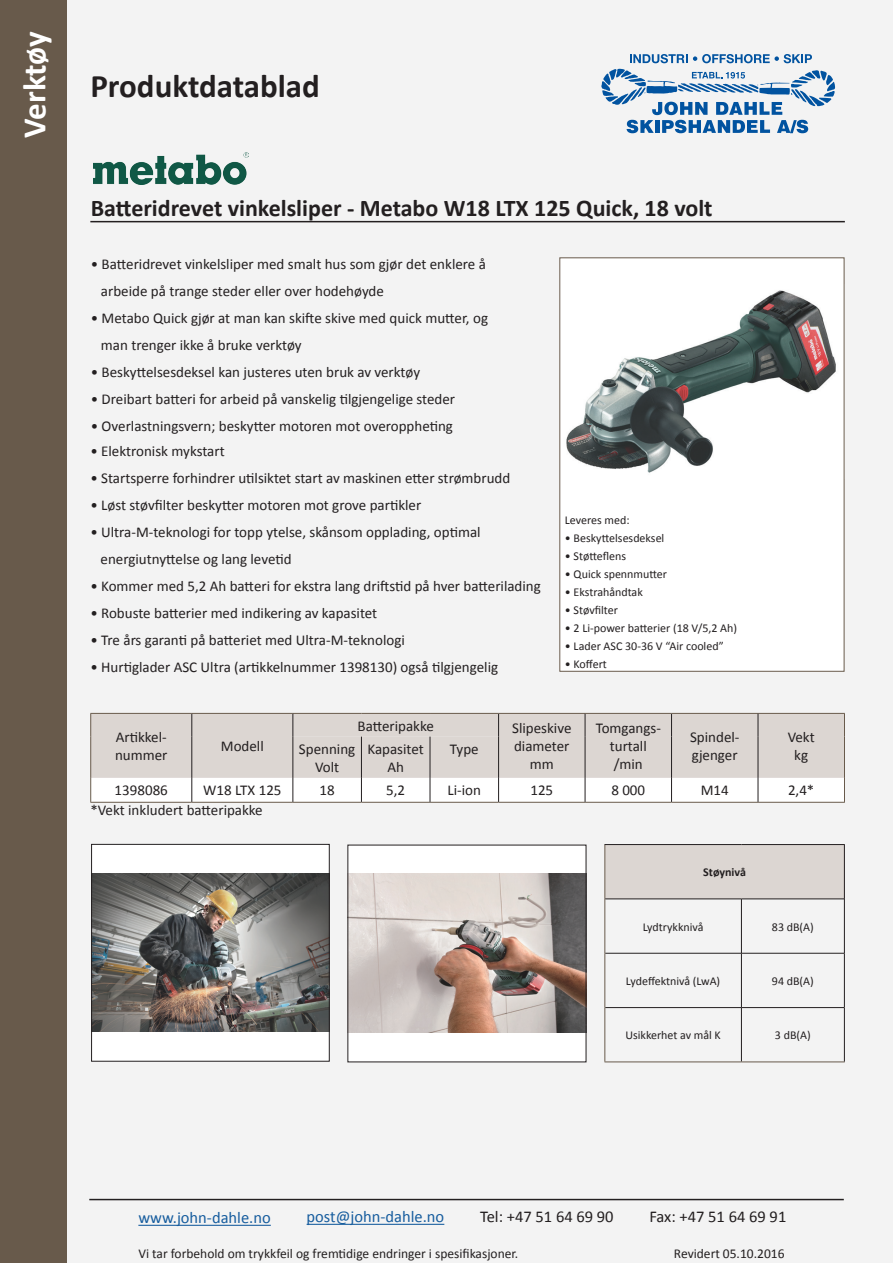
<style>
.page{position:relative;width:893px;height:1263px;background:#fff}
.page>*{position:absolute;margin:0;border:0;box-sizing:border-box;transform-origin:0 0}
.t1{font:700 33px "Calibri";color:#231f20}
.t2{font:700 33px "Calibri";letter-spacing:-.005em;color:#fff}
.t3{font:700 24px "Calibri";color:#231f20}
.t4{font:16.5px "Calibri";color:#175d9e}
.t5{font:16.5px "Calibri";color:#231f20}
.t6{font:15px/18px "Calibri";color:#231f20}
.t7{font:13.5px "Calibri";color:#231f20}
.t8{font:12px "Calibri";color:#231f20}
.t9{font:700 12px "Calibri";color:#231f20}
</style>
<div class="page">
<div style="left:1px;top:0;width:892px;height:1263px;background:#f3f3f3"></div>
<div style="left:0;top:0;width:67px;height:1263px;background:#685a4b"></div>
<div style="left:560px;top:258px;width:284px;height:413px;background:#fff"></div>
<img style="left:566px;top:290px;width:270px;height:183px">
<div style="left:559px;top:257px;width:285px;height:415px;border:1px solid #685a4b"></div>
<hr style="left:90px;top:713px;width:102px;height:1px;background:#685a4b">
<hr style="left:192px;top:713px;width:101px;height:1px;background:#685a4b">
<hr style="left:293px;top:713px;width:68px;height:1px;background:#685a4b">
<hr style="left:361px;top:713px;width:69px;height:1px;background:#685a4b">
<hr style="left:430px;top:713px;width:69px;height:1px;background:#685a4b">
<hr style="left:499px;top:713px;width:86px;height:1px;background:#685a4b">
<hr style="left:585px;top:713px;width:86px;height:1px;background:#685a4b">
<hr style="left:671px;top:713px;width:87px;height:1px;background:#685a4b">
<hr style="left:758px;top:713px;width:87px;height:1px;background:#685a4b">
<hr style="left:90px;top:802px;width:102px;height:1px;background:#685a4b">
<hr style="left:192px;top:802px;width:101px;height:1px;background:#685a4b">
<hr style="left:293px;top:802px;width:68px;height:1px;background:#685a4b">
<hr style="left:361px;top:802px;width:69px;height:1px;background:#685a4b">
<hr style="left:430px;top:802px;width:69px;height:1px;background:#685a4b">
<hr style="left:499px;top:802px;width:86px;height:1px;background:#685a4b">
<hr style="left:585px;top:802px;width:86px;height:1px;background:#685a4b">
<hr style="left:671px;top:802px;width:87px;height:1px;background:#685a4b">
<hr style="left:758px;top:802px;width:87px;height:1px;background:#685a4b">
<svg style="left:90px;top:714px;width:755px;height:88px"></svg>
<hr style="left:90px;top:221px;width:755px;height:1px;background:#231f20">
<svg style="left:601px;top:69px;width:235px;height:64px"></svg>
<svg style="left:630px;top:54px;width:182px;height:9px"></svg>
<hr style="left:89px;top:1199px;width:755px;height:1px;background:#231f20">
<hr style="left:138px;top:1225px;width:133px;height:1px;background:#175d9e">
<hr style="left:307px;top:1224px;width:137px;height:1px;background:#175d9e">
<img style="left:93px;top:152px;width:155px;height:33px">
<div style="left:92px;top:844px;width:237px;height:217px;background:#fff"></div>
<img style="left:93px;top:874px;width:235px;height:158px">
<div style="left:91px;top:844px;width:239px;height:217px;border:1px solid #231f20"></div>
<div style="left:348px;top:845px;width:238px;height:217px;background:#fff"></div>
<img style="left:349px;top:874px;width:235px;height:158px">
<div style="left:605px;top:844px;width:239px;height:55px;background:#dcd6d2"></div>
<hr style="left:604px;top:845px;width:1px;height:54px;background:#685a4b">
<hr style="left:844px;top:845px;width:1px;height:54px;background:#231f20">
<hr style="left:604px;top:844px;width:137px;height:1px;background:#231f20">
<hr style="left:741px;top:844px;width:104px;height:1px;background:#231f20">
<hr style="left:605px;top:899px;width:136px;height:1px;background:#231f20">
<hr style="left:741px;top:899px;width:103px;height:1px;background:#231f20">
<hr style="left:741px;top:899px;width:1px;height:54px;background:#231f20">
<hr style="left:605px;top:953px;width:136px;height:1px;background:#231f20">
<hr style="left:741px;top:953px;width:103px;height:1px;background:#231f20">
<hr style="left:741px;top:953px;width:1px;height:54px;background:#231f20">
<hr style="left:605px;top:1007px;width:136px;height:1px;background:#231f20">
<hr style="left:741px;top:1007px;width:103px;height:1px;background:#231f20">
<hr style="left:741px;top:1008px;width:1px;height:53px;background:#231f20">
<hr style="left:604px;top:899px;width:1px;height:54px;background:#685a4b">
<hr style="left:604px;top:953px;width:1px;height:54px;background:#685a4b">
<hr style="left:604px;top:1007px;width:1px;height:54px;background:#685a4b">
<hr style="left:604px;top:1061px;width:137px;height:1px;background:#685a4b">
<hr style="left:741px;top:1061px;width:104px;height:1px;background:#685a4b">
<hr style="left:844px;top:899px;width:1px;height:54px;background:#231f20">
<hr style="left:844px;top:953px;width:1px;height:54px;background:#231f20">
<hr style="left:844px;top:1007px;width:1px;height:54px;background:#231f20">
<h1 class="t2" style="left:14px;top:137px;width:108px;rotate:-90deg">Verktøy</h1>
<h1 class="t1" style="left:90px;top:65px;width:231px">Produktdatablad</h1>
<h2 class="t3" style="left:91px;top:193px;width:623px">Batteridrevet vinkelsliper - Metabo W18 LTX 125 Quick, 18 volt</h2>
<p class="t6" style="left:101px;top:250px;width:386px;line-height:27px;text-indent:-10px">• Batteridrevet vinkelsliper med smalt hus som gjør det enklere å arbeide på trange steder eller over hodehøyde</p>
<p class="t6" style="left:101px;top:304px;width:389px;line-height:27px;text-indent:-10px">• Metabo Quick gjør at man kan skifte skive med quick mutter, og man trenger ikke å bruke verktøy</p>
<p class="t6" style="left:91px;top:363px;width:331px">• Beskyttelsesdeksel kan justeres uten bruk av verktøy</p>
<p class="t6" style="left:91px;top:390px;width:366px">• Dreibart batteri for arbeid på vanskelig tilgjengelige steder</p>
<p class="t6" style="left:91px;top:417px;width:364px">• Overlastningsvern; beskytter motoren mot overoppheting</p>
<p class="t6" style="left:90px;top:442px;width:136px">• Elektronisk mykstart</p>
<p class="t6" style="left:90px;top:469px;width:421px">• Startsperre forhindrer utilsiktet start av maskinen etter strømbrudd</p>
<p class="t6" style="left:90px;top:496px;width:332px">• Løst støvfilter beskytter motoren mot grove partikler</p>
<p class="t6" style="left:101px;top:518px;width:382px;line-height:27px;text-indent:-10px">• Ultra-M-teknologi for topp ytelse, skånsom opplading, optimal energiutnyttelse og lang levetid</p>
<p class="t6" style="left:90px;top:577px;width:452px">• Kommer med 5,2 Ah batteri for ekstra lang driftstid på hver batterilading</p>
<p class="t6" style="left:90px;top:604px;width:288px">• Robuste batterier med indikering av kapasitet</p>
<p class="t6" style="left:90px;top:631px;width:316px">• Tre års garanti på batteriet med Ultra-M-teknologi</p>
<p class="t6" style="left:90px;top:658px;width:409px">• Hurtiglader ASC Ultra (artikkelnummer 1398130) også tilgjengelig</p>
<p class="t8" style="left:565px;top:512px;width:66px">Leveres med:</p>
<p class="t8" style="left:565px;top:530px;width:101px">• Beskyttelsesdeksel</p>
<p class="t8" style="left:565px;top:548px;width:63px">• Støtteflens</p>
<p class="t8" style="left:565px;top:566px;width:104px">• Quick spennmutter</p>
<p class="t8" style="left:565px;top:584px;width:79px">• Ekstrahåndtak</p>
<p class="t8" style="left:565px;top:602px;width:55px">• Støvfilter</p>
<p class="t8" style="left:565px;top:620px;width:174px">• 2 Li-power batterier (18 V/5,2 Ah)</p>
<p class="t8" style="left:565px;top:638px;width:160px">• Lader ASC 30-36 V “Air cooled”</p>
<p class="t8" style="left:565px;top:656px;width:43px">• Koffert</p>
<p class="t6" style="left:115px;top:728px;width:54px">Artikkel&shy;nummer</p>
<p class="t6" style="left:221px;top:737px;width:44px">Modell</p>
<p class="t6" style="left:358px;top:717px;width:78px">Batteripakke</p>
<p class="t6" style="left:512px;top:719px;width:61px;text-align:center">Slipeskive diameter mm</p>
<p class="t6" style="left:596px;top:719px;width:67px;text-align:center">Tomgangs&shy;turtall /min</p>
<p class="t6" style="left:690px;top:728px;width:51px">Spindel&shy;gjenger</p>
<p class="t6" style="left:788px;top:728px;width:28px;text-align:center">Vekt kg</p>
<p class="t6" style="left:299px;top:740px;width:58px;text-align:center">Spenning<br>Volt</p>
<p class="t6" style="left:368px;top:740px;width:58px;text-align:center">Kapasitet<br>Ah</p>
<p class="t6" style="left:450px;top:740px;width:30px">Type</p>
<p class="t6" style="left:115px;top:781px;width:55px">1398086</p>
<p class="t6" style="left:203px;top:781px;width:80px">W18 LTX 125</p>
<p class="t6" style="left:320px;top:781px;width:17px">18</p>
<p class="t6" style="left:386px;top:781px;width:20px">5,2</p>
<p class="t6" style="left:447px;top:781px;width:35px">Li-ion</p>
<p class="t6" style="left:530px;top:781px;width:24px">125</p>
<p class="t6" style="left:611px;top:781px;width:35px">8 000</p>
<p class="t6" style="left:701px;top:781px;width:30px">M14</p>
<p class="t6" style="left:788px;top:781px;width:28px">2,4*</p>
<p class="t6" style="left:90px;top:801px;width:174px">*Vekt inkludert batteripakke</p>
<p class="t9" style="left:703px;top:864px;width:44px">Støynivå</p>
<p class="t8" style="left:643px;top:919px;width:62px">Lydtrykknivå</p>
<p class="t8" style="left:772px;top:919px;width:43px">83 dB(A)</p>
<p class="t8" style="left:626px;top:973px;width:96px">Lydeffektnivå (LwA)</p>
<p class="t8" style="left:772px;top:973px;width:43px">94 dB(A)</p>
<p class="t8" style="left:625px;top:1028px;width:97px">Usikkerhet av mål K</p>
<p class="t8" style="left:775px;top:1028px;width:37px">3 dB(A)</p>
<p class="t4" style="left:138px;top:1207px;width:134px">www.john-dahle.no</p>
<p class="t4" style="left:307px;top:1206px;width:139px">post@john-dahle.no</p>
<p class="t5" style="left:480px;top:1206px;width:135px">Tel: +47 51 64 69 90</p>
<p class="t5" style="left:649px;top:1206px;width:138px">Fax: +47 51 64 69 91</p>
<p class="t7" style="left:138px;top:1245px;width:381px">Vi tar forbehold om trykkfeil og fremtidige endringer i spesifikasjoner.</p>
<p class="t7" style="left:674px;top:1245px;width:112px">Revidert 05.10.2016</p>
</div>
